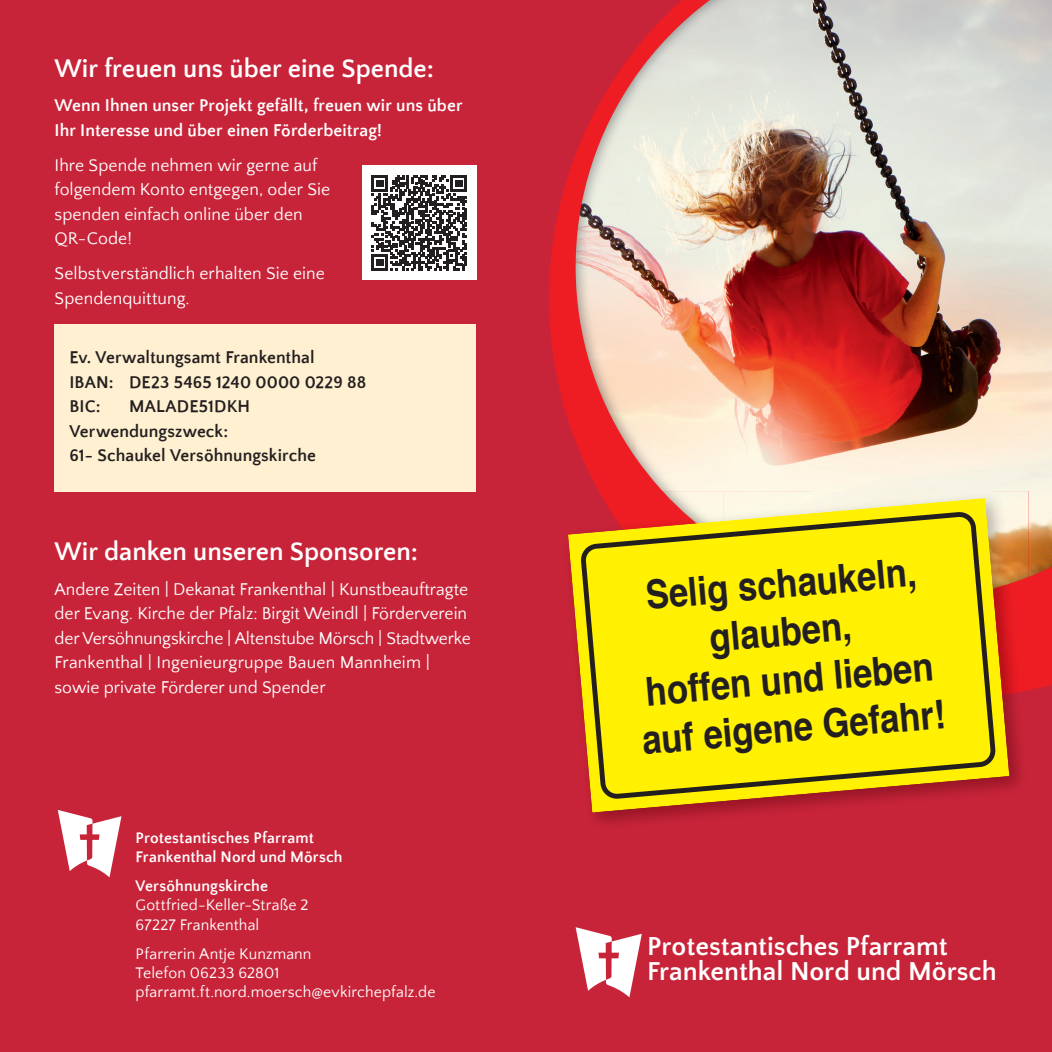
<style>
.page{position:relative;width:1052px;height:1052px;background:#c82439}
.page>*{position:absolute;margin:0;border:0;box-sizing:border-box;transform-origin:0 0}
.t1{font:700 39.9px/47.9px "Helvetica";color:#231f20;text-align:center;scale:.87 1}
.t2{font:700 27.12px/24.7px "Quattrocento Sans";color:#fff}
.t3{font:700 26.25px "Quattrocento Sans";color:#fff}
.t4{font:17.5px/24.5px "Quattrocento Sans";color:#fff}
.t5{font:700 17.5px/24.5px "Quattrocento Sans";letter-spacing:.005em;color:#231f20}
.t6{font:700 17.5px/24.5px "Quattrocento Sans";letter-spacing:.005em;color:#fff}
.t7{font:15.75px/19.2px "Quattrocento Sans";letter-spacing:.01em;color:#fff}
.t8{font:700 15.75px/19.2px "Quattrocento Sans";letter-spacing:.01em;color:#fff}
</style>
<div class="page">
<svg style="left:549px;top:50px;width:503px;height:640px"></svg>
<svg style="left:58px;top:810px;width:63px;height:67px"></svg>
<img style="left:992px;top:0;width:60px;height:577px">
<img style="left:635px;top:0;width:357px;height:491px">
<img style="left:575px;top:77px;width:60px;height:380px">
<img style="left:561px;top:491px;width:460px;height:333px">
<img style="left:599px;top:491px;width:429px;height:207px">
<img style="left:723px;top:491px;width:305px;height:108px">
<img style="left:662px;top:491px;width:61px;height:7px">
<svg style="left:568px;top:498px;width:441px;height:314px"></svg>
<svg style="left:577px;top:508px;width:421px;height:294px"></svg>
<div style="left:55px;top:324px;width:421px;height:59px;background:#fef0d0"></div>
<div style="left:55px;top:373px;width:421px;height:34px;background:#fef0d0"></div>
<div style="left:55px;top:397px;width:421px;height:35px;background:#fef0d0"></div>
<div style="left:55px;top:422px;width:421px;height:34px;background:#fef0d0"></div>
<div style="left:55px;top:446px;width:421px;height:35px;background:#fef0d0"></div>
<div style="left:55px;top:475px;width:421px;height:17px;background:#fef0d0"></div>
<div style="left:362px;top:166px;width:114px;height:114px;background:#fff"></div>
<svg style="left:371px;top:175px;width:96px;height:96px"></svg>
<svg style="left:575px;top:927px;width:67px;height:70px"></svg>
<h3 class="t3" style="left:55px;top:55px;width:381px">Wir freuen uns über eine Spende:</h3>
<p class="t6" style="left:55px;top:94px;width:409px">Wenn Ihnen unser Projekt gefällt, freuen wir uns über<br>Ihr Interesse und über einen Förderbeitrag!</p>
<p class="t4" style="left:55px;top:153px;width:277px">Ihre Spende nehmen wir gerne auf folgendem Konto entgegen, oder Sie spenden einfach online über den<br>QR-Code!</p>
<p class="t4" style="left:55px;top:262px;width:272px">Selbstverständlich erhalten Sie eine<br>Spendenquittung.</p>
<p class="t5" style="left:69px;top:346px;width:298px">Ev. Verwaltungsamt Frankenthal<br>IBAN: DE23 5465 1240 0000 0229 88<br>BIC:</p>
<p class="t5" style="left:69px;top:395px;width:248px;text-indent:60px">MALADE51DKH<br>Verwendungszweck:<br>61- Schaukel Versöhnungskirche</p>
<h3 class="t3" style="left:55px;top:538px;width:365px">Wir danken unseren Sponsoren:</h3>
<p class="t4" style="left:55px;top:577px;width:418px">Andere Zeiten | Dekanat Frankenthal | Kunst beauftragte der Evang. Kirche der Pfalz: Birgit Weindl | Förderverein der Versöhnungskirche | Altenstube Mörsch | Stadtwerke Frankenthal | Ingenieurgruppe Bauen Mannheim | sowie private Förderer und Spender</p>
<p class="t8" style="left:136px;top:828px;width:208px">Protestantisches Pfarramt<br>Frankenthal Nord und Mörsch</p>
<p class="t8" style="left:136px;top:877px;width:134px">Versöhnungskirche</p>
<p class="t7" style="left:136px;top:896px;width:174px">Gottfried-Keller-Straße 2<br>67227 Frankenthal</p>
<p class="t7" style="left:136px;top:944px;width:301px">Pfarrerin Antje Kunzmann<br>Telefon 06233 62801 pfarramt.ft.nord.moersch@evkirchepfalz.de</p>
<h1 class="t1" style="left:627px;top:573px;width:351px;rotate:-5deg">Selig schaukeln, glauben,<br>hoffen und lieben auf eigene Gefahr!</h1>
<h2 class="t2" style="left:647px;top:934px;width:351px">Protestantisches Pfarramt<br>Frankenthal Nord und Mörsch</h2>
</div>
